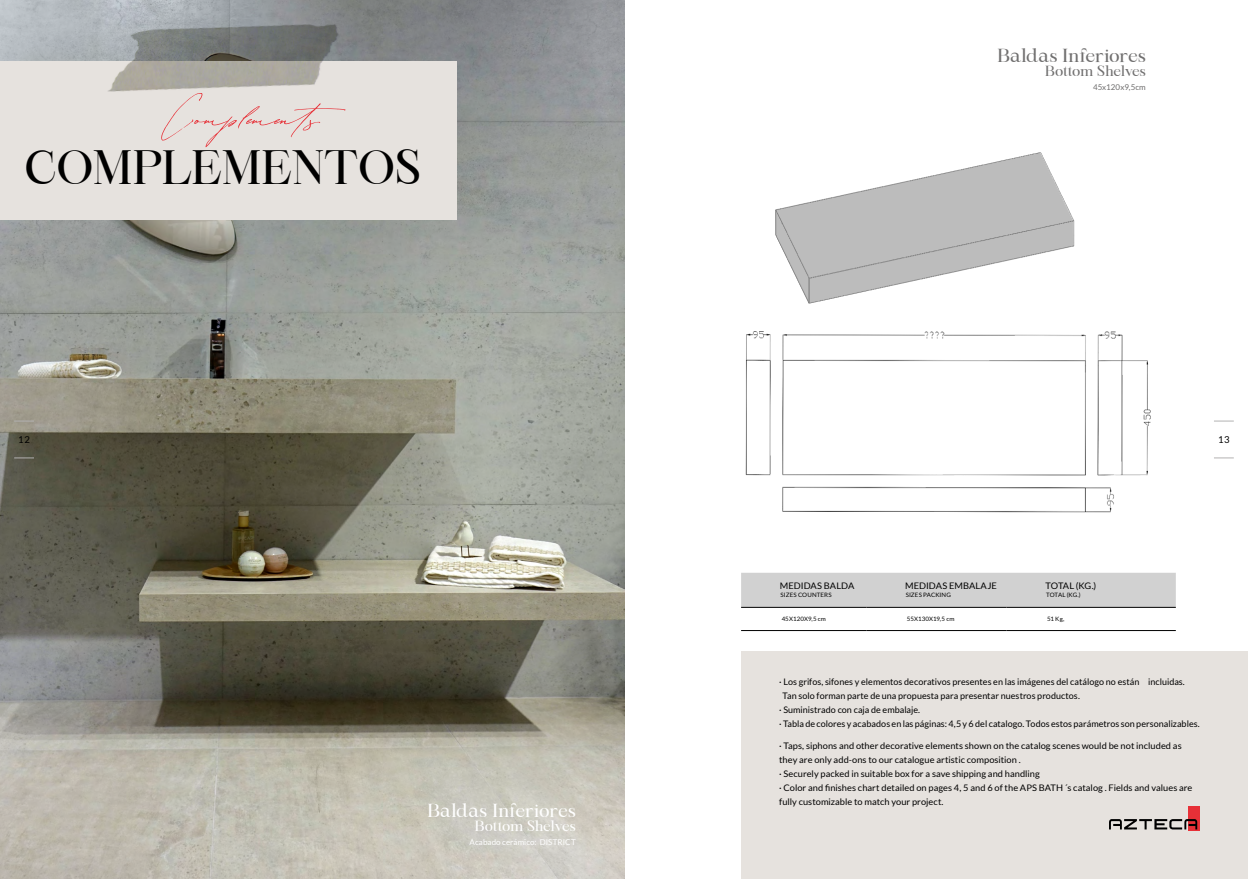
<style>
.page{position:relative;width:1248px;height:879px;background:#fff}
.page>*{position:absolute;margin:0;border:0;box-sizing:border-box;transform-origin:0 0}
.t1{font:72px "Buongiorno Rastellino Script";color:#e73037}
.t2{font:46px "Maharlika";letter-spacing:-.015em;color:#000}
.t3{font:18px "Maharlika";letter-spacing:.005em;color:#706f6f}
.t4{font:18px "Maharlika";letter-spacing:.005em;color:#fff}
.t5{font:14px "Maharlika";letter-spacing:-.01em;color:#706f6f}
.t6{font:14px "Maharlika";letter-spacing:-.01em;color:#fff}
.t7{font:9.5px "Lato";color:#000}
.t8{font:9px/14px "Lato";letter-spacing:.005em;color:#000}
.t9{font:8px "Lato";letter-spacing:.01em;color:#fff}
.t10{font:8px "Lato";letter-spacing:.01em;color:#706f6f}
.t11{font:6px "Lato";letter-spacing:.015em;color:#000}
</style>
<div class="page">
<img style="left:0;top:0;width:624px;height:879px">
<div style="left:0;top:61px;width:456px;height:159px;background:#e6e2de"></div>
<img style="left:93px;top:0;width:262px;height:92px">
<img style="left:745px;top:331px;width:406px;height:182px">
<img style="left:775px;top:152px;width:300px;height:152px">
<div style="left:741px;top:651px;width:506px;height:228px;background:#e6e2de"></div>
<div style="left:741px;top:573px;width:434px;height:34px;background:#d1d1d1"></div>
<hr style="left:741px;top:607px;width:125px;height:1px;background:#000">
<hr style="left:866px;top:607px;width:140px;height:1px;background:#000">
<hr style="left:1006px;top:607px;width:169px;height:1px;background:#000">
<hr style="left:741px;top:630px;width:125px;height:1px;background:#000">
<hr style="left:866px;top:630px;width:140px;height:1px;background:#000">
<hr style="left:1006px;top:630px;width:169px;height:1px;background:#000">
<svg style="left:1214px;top:421px;width:19px;height:1px"></svg>
<svg style="left:14px;top:421px;width:20px;height:1px"></svg>
<svg style="left:1214px;top:458px;width:19px;height:1px"></svg>
<svg style="left:14px;top:458px;width:20px;height:1px"></svg>
<div style="left:1188px;top:806px;width:11px;height:25px;background:#e73037"></div>
<svg style="left:1109px;top:819px;width:88px;height:10px"></svg>
<h1 class="t1" style="left:154px;top:81px;width:195px">Complements</h1>
<h2 class="t2" style="left:24px;top:138px;width:398px">COMPLEMENTOS</h2>
<h3 class="t3" style="left:997px;top:44px;width:150px">Baldas Inferiores</h3>
<h3 class="t5" style="left:1044px;top:62px;width:102px">Bottom Shelves</h3>
<p class="t10" style="left:1092px;top:83px;width:54px">45x120x9,5cm</p>
<p class="t7" style="left:18px;top:434px;width:13px">12</p>
<p class="t7" style="left:1217px;top:434px;width:13px">13</p>
<p class="t8" style="left:779px;top:578px;width:76px">MEDIDAS BALDA</p>
<p class="t11" style="left:780px;top:592px;width:53px">SIZES COUNTERS</p>
<p class="t8" style="left:905px;top:578px;width:93px">MEDIDAS EMBALAJE</p>
<p class="t11" style="left:905px;top:592px;width:47px">SIZES PACKING</p>
<p class="t8" style="left:1045px;top:578px;width:52px">TOTAL (KG.)</p>
<p class="t11" style="left:1045px;top:592px;width:36px">TOTAL (KG.)</p>
<h3 class="t4" style="left:427px;top:799px;width:150px">Baldas Inferiores</h3>
<h3 class="t6" style="left:475px;top:817px;width:102px">Bottom Shelves</h3>
<p class="t9" style="left:469px;top:837px;width:108px">Acabado cerámico: DISTRICT</p>
<p class="t11" style="left:781px;top:615px;width:46px">45X120X9,5 cm</p>
<p class="t11" style="left:906px;top:615px;width:49px">55X130X19,5 cm</p>
<p class="t11" style="left:1047px;top:615px;width:19px">51 Kg,</p>
<p class="t8" style="left:779px;top:674px;width:407px">· Los grifos, sifones y elementos decorativos presentes en las imágenes del catálogo no están incluidas.</p>
<p class="t8" style="left:782px;top:688px;width:299px">Tan solo forman parte de una propuesta para presentar nuestros productos.</p>
<p class="t8" style="left:779px;top:702px;width:142px">· Suministrado con caja de embalaje.</p>
<p class="t8" style="left:779px;top:716px;width:422px">· Tabla de colores y acabados en las páginas: 4,5 y 6 del catalogo. Todos estos parámetros son personalizables.</p>
<p class="t8" style="left:779px;top:738px;width:415px">· Taps, siphons and other decorative elements shown on the catalog scenes would be not included as they are only add-ons to our catalogue artistic composition .<br>· Securely packed in suitable box for a save shipping and handling<br>· Color and finishes chart detailed on pages 4, 5 and 6 of the APS BATH ´s catalog . Fields and values are fully customizable to match your project.</p>
</div>
